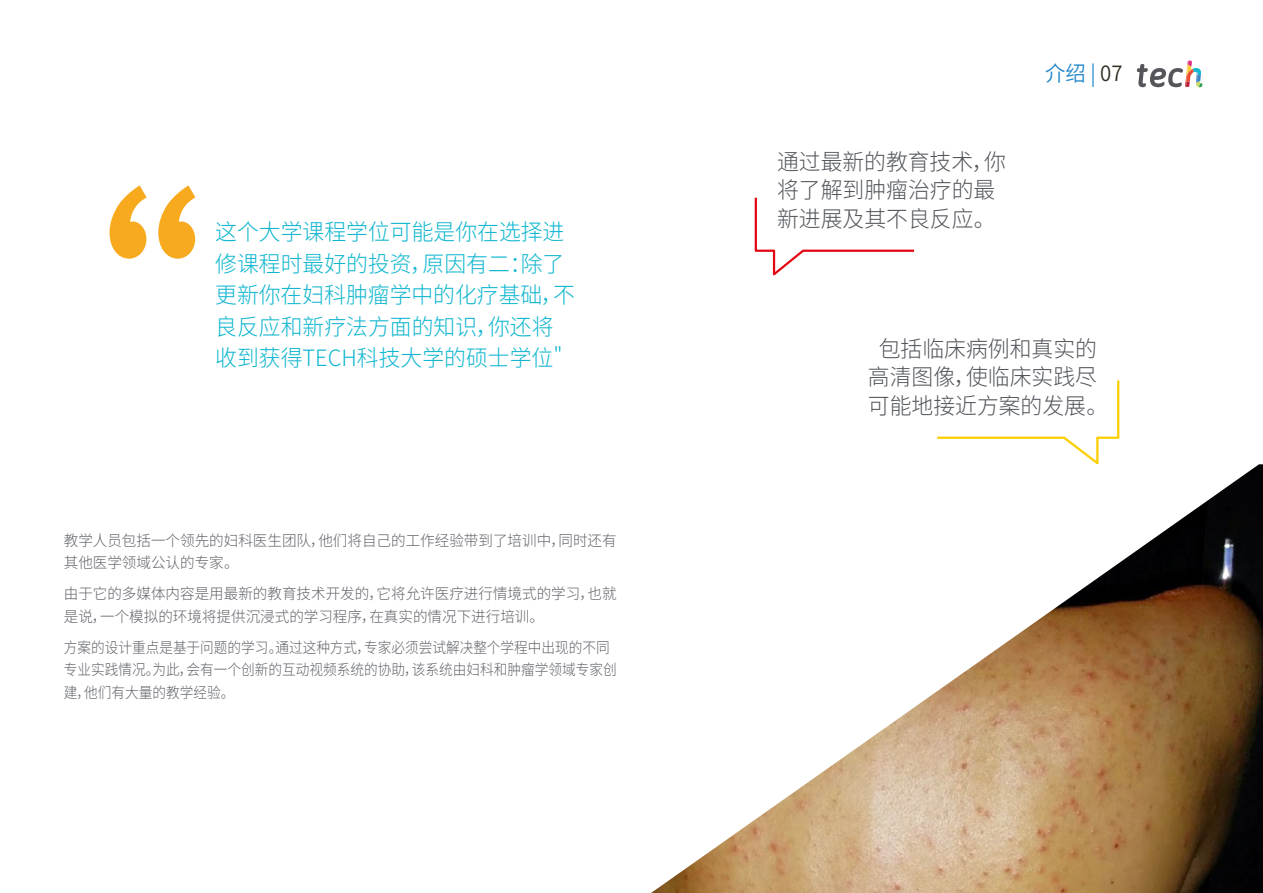
<style>
.page{position:relative;width:1263px;height:893px;background:#fff}
.page>*{position:absolute;margin:0;border:0;box-sizing:border-box;transform-origin:0 0}
.t1{font:300 22.5px/31.5px "Source Han Sans CN";color:#0fb6cf}
.t2{font:300 22.5px/28.5px "Source Han Sans CN";color:#52555b;text-align:center}
.t3{font:21px "Source Han Sans CN";color:#2488c9}
.t4{font:300 15px/22.5px "Source Han Sans CN";color:#61646a}
.t5{font:300 15px/22.5px "Source Han Sans CN";color:#61646a;scale:.91 1}
.s1{color:#2289cb}
.s2{color:#312e20}
</style>
<div class="page">
<svg style="left:110px;top:185px;width:85px;height:74px"></svg>
<svg style="left:937px;top:380px;width:183px;height:84px"></svg>
<img style="left:651px;top:464px;width:612px;height:429px">
<svg style="left:754px;top:197px;width:161px;height:79px"></svg>
<svg style="left:1137px;top:61px;width:65px;height:27px"></svg>
<h1 class="t1" style="left:215px;top:217px;width:361px">这个大学课程学位可能是你在选择进修课程时最好的投资，原因有二：除了更新你在妇科肿瘤学中的化疗基础，不良反应和新疗法方面的知识，你还将收到获得TECH科技大学的硕士学位"</h1>
<p class="t4" style="left:64px;top:529px;width:554px">教学人员包括一个领先的妇科医生团队，他们将自己的工作经验带到了培训中，同时还有其他医学领域公认的专家。</p>
<p class="t4" style="left:64px;top:583px;width:554px">由于它的多媒体内容是用最新的教育技术开发的，它将允许医疗进行情境式的学习，也就是说，一个模拟的环境将提供沉浸式的学习程序，在真实的情况下进行培训。</p>
<p class="t5" style="left:64px;top:636px;width:609px">方案的设计重点是基于问题的学习。通过这种方式，专家必须尝试解决整个学程中出现的不同专业实践情况。为此，会有一个创新的互动视频系统的协助，该系统由妇科和肿瘤学领域专家创建，他们有大量的教学经验。</p>
<h1 class="t2" style="left:777px;top:148px;width:230px;text-align:left">通过最新的教育技术，你将了解到肿瘤治疗的最新进展及其不良反应。</h1>
<h2 class="t3" style="left:1045px;top:61px;width:79px">介绍 <span class="s1">|</span> <span class="s2">07</span></h2>
<h1 class="t2" style="left:868px;top:335px;width:242px">包括临床病例和真实的高清图像，使临床实践尽可能地接近方案的发展。</h1>
</div>
